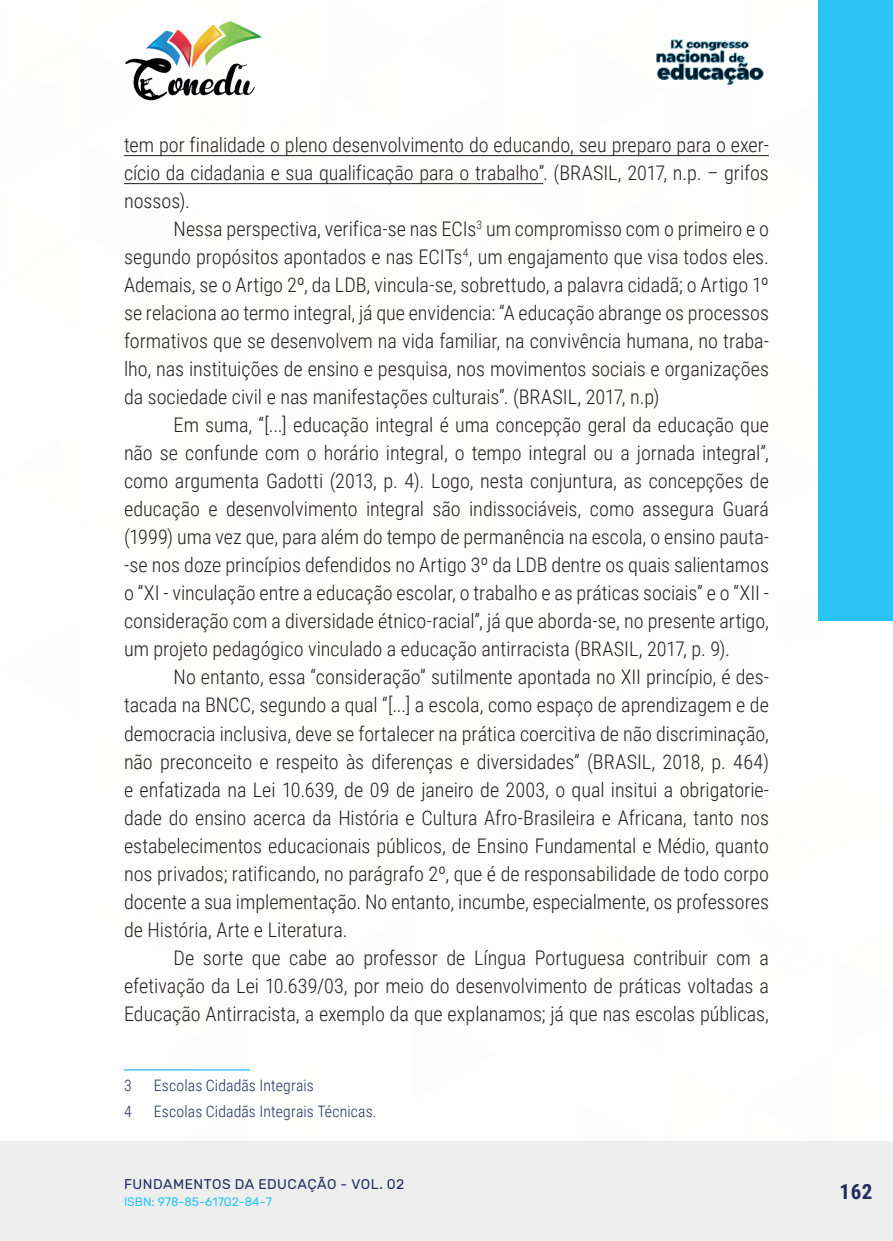
<style>
.page{position:relative;width:893px;height:1241px;background:#fff}
.page>*{position:absolute;margin:0;border:0;box-sizing:border-box;transform-origin:0 0}
.t1{font:700 21px "Roboto Condensed";color:#202d5e}
._9_CORPO{font:300 20.12px/28px "Roboto Condensed";color:#231f20;text-align:justify}
._24_RODAPE{font:300 15.75px "Roboto Condensed";letter-spacing:.01em;color:#202d5e}
.t2{font:14px "Rubik";letter-spacing:.03em;color:#202d5e}
.t3{font:12.25px "Rubik";color:#29c4f3}
</style>
<div class="page">
<div style="left:0;top:1141px;width:893px;height:99px;background:#eeeeef"></div>
<div style="left:819px;top:0;width:74px;height:620px;background:#29c4f3"></div>
<img style="left:125px;top:20px;width:137px;height:81px">
<img style="left:656px;top:39px;width:108px;height:46px">
<hr style="left:124px;top:155px;width:645px;height:1px;background:#231f20">
<hr style="left:124px;top:183px;width:419px;height:1px;background:#231f20">
<hr style="left:124px;top:1069px;width:126px;height:1px;background:#29c4f3">
<p class="_9_CORPO" style="left:124px;top:130px;width:646px">tem por finalidade o pleno desenvolvimento do educando, seu preparo para o exer&shy;cício da cidadania e sua qualificação para o trabalho”. (BRASIL, 2017, n.p. – grifos nossos).</p>
<p class="_9_CORPO" style="left:124px;top:214px;width:646px;text-indent:50px">Nessa perspectiva, verifica-se nas ECIs<sup>3</sup> um compromisso com o primeiro e o segundo propósitos apontados e nas ECITs<sup>4</sup>, um engajamento que visa todos eles.<br>Ademais, se o Artigo 2º, da LDB, vincula-se, sobrettudo, a palavra cidadã; o Artigo 1º se relaciona ao termo integral, já que envidencia: “A educação abrange os processos formativos que se desenvolvem na vida familiar, na convivência humana, no traba&shy;lho, nas instituições de ensino e pesquisa, nos movimentos sociais e organizações da sociedade civil e nas manifestações culturais”. (BRASIL, 2017, n.p)</p>
<p class="_9_CORPO" style="left:124px;top:410px;width:646px;text-indent:50px">Em suma, “[...] educação integral é uma concepção geral da educação que não se confunde com o horário integral, o tempo integral ou a jornada integral”, como argumenta Gadotti (2013, p. 4). Logo, nesta conjuntura, as concepções de educação e desenvolvimento integral são indissociáveis, como assegura Guará (1999) uma vez que, para além do tempo de permanência na escola, o ensino pauta--se nos doze princípios defendidos no Artigo 3º da LDB dentre os quais salientamos o “XI - vinculação entre a educação escolar, o trabalho e as práticas sociais” e o “XII - consideração com a diversidade étnico-racial”, já que aborda-se, no presente artigo, um projeto pedagógico vinculado a educação antirracista (BRASIL, 2017, p. 9).</p>
<p class="_9_CORPO" style="left:124px;top:662px;width:646px;text-indent:50px">No entanto, essa “consideração” sutilmente apontada no XII princípio, é des&shy;tacada na BNCC, segundo a qual “[...] a escola, como espaço de aprendizagem e de democracia inclusiva, deve se fortalecer na prática coercitiva de não discriminação, não preconceito e respeito às diferenças e diversidades” (BRASIL, 2018, p. 464) e enfatizada na Lei 10.639, de 09 de janeiro de 2003, o qual insitui a obrigatorie&shy;dade do ensino acerca da História e Cultura Afro-Brasileira e Africana, tanto nos estabelecimentos educacionais públicos, de Ensino Fundamental e Médio, quanto nos privados; ratificando, no parágrafo 2º, que é de responsabilidade de todo corpo docente a sua implementação. No entanto, incumbe, especialmente, os professores de História, Arte e Literatura.</p>
<p class="_9_CORPO" style="left:124px;top:942px;width:646px;text-indent:50px">De sorte que cabe ao professor de Língua Portuguesa contribuir com a efetivação da Lei 10.639/03, por meio do desenvolvimento de práticas voltadas a Educação Antirracista, a exemplo da que explanamos; já que nas escolas públicas,</p>
<p class="_24_RODAPE" style="left:124px;top:1074px;width:9px">3</p>
<p class="_24_RODAPE" style="left:154px;top:1074px;width:162px">Escolas Cidadãs Integrais</p>
<p class="_24_RODAPE" style="left:124px;top:1100px;width:9px">4</p>
<p class="_24_RODAPE" style="left:154px;top:1100px;width:224px">Escolas Cidadãs Integrais Técnicas.</p>
<p class="t2" style="left:124px;top:1175px;width:282px">FUNDAMENTOS DA EDUCAÇÃO - VOL. 02</p>
<p class="t3" style="left:124px;top:1194px;width:149px">ISBN: 978-85-61702-84-7</p>
<p class="t1" style="left:839px;top:1176px;width:34px">162</p>
</div>
